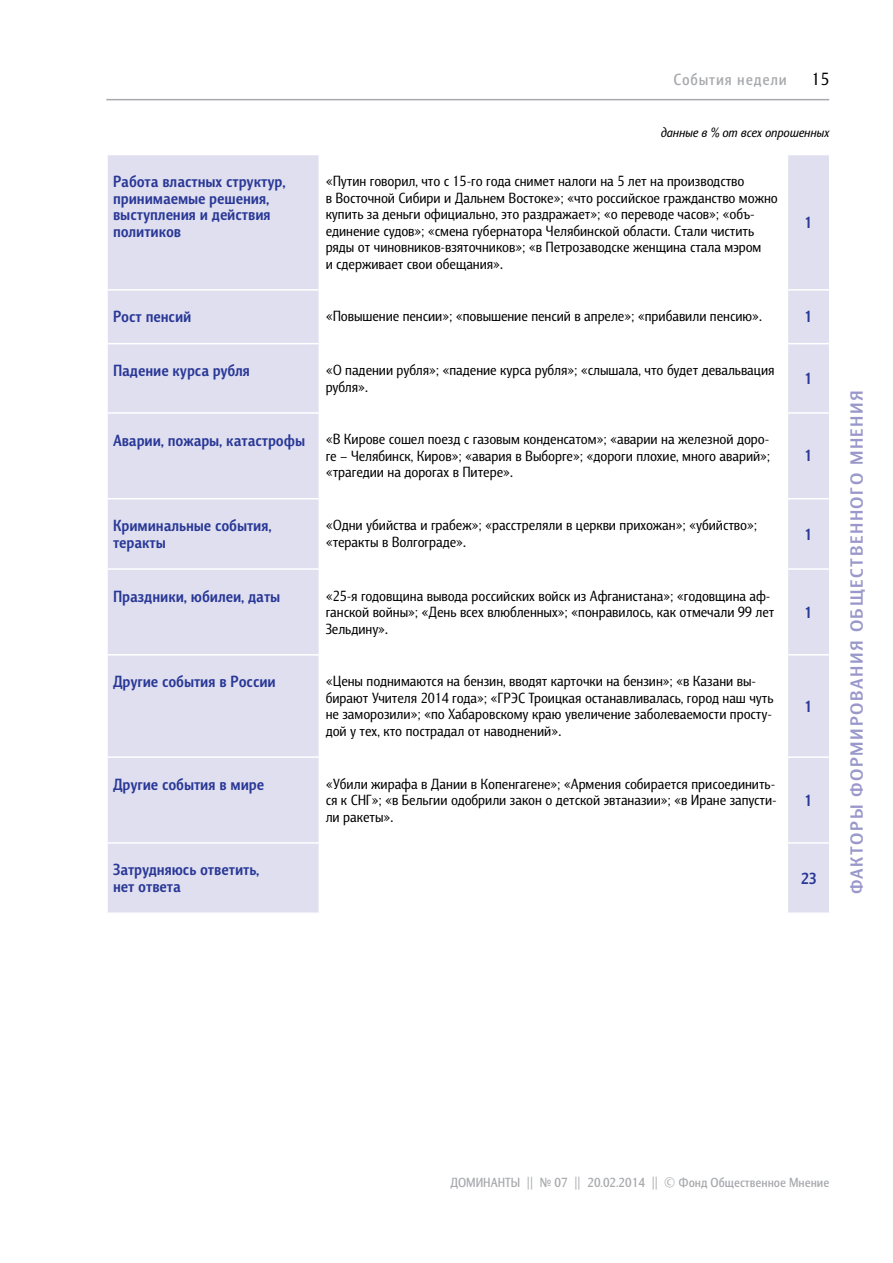
<style>
.page{position:relative;width:893px;height:1263px;background:#fff}
.page>*{position:absolute;margin:0;border:0;box-sizing:border-box;transform-origin:0 0}
.t1{font:700 18px "Barnaul Grotesk";letter-spacing:.085em;color:#9a98cb;scale:1.1 1}
.t2{font:18px "Barnaul Grotesk";color:#000}
.t3{font:700 16.5px/16.5px "Barnaul Grotesk";color:#293896}
.t4{font:500 16.5px "Barnaul Grotesk";letter-spacing:.05em;color:#a7a9ac}
.t5{font:15px/16.5px "Barnaul Grotesk";color:#000}
.t6{font:500 13.5px "Barnaul Grotesk";color:#a7a9ac}
.t7{font:italic 13.5px "Barnaul Grotesk";color:#000}
.s1{font-weight:700;font-size:16.5px;color:#293896}
</style>
<div class="page">
<hr style="left:106px;top:99px;width:723px;height:1px;background:#a7a9ac">
<svg style="left:108px;top:155px;width:721px;height:757px"></svg>
<hr style="left:787px;top:155px;width:1px;height:134px;background:#fff">
<hr style="left:787px;top:291px;width:1px;height:52px;background:#fff">
<hr style="left:787px;top:344px;width:1px;height:68px;background:#fff">
<hr style="left:787px;top:414px;width:1px;height:84px;background:#fff">
<hr style="left:787px;top:499px;width:1px;height:69px;background:#fff">
<hr style="left:787px;top:570px;width:1px;height:84px;background:#fff">
<hr style="left:787px;top:656px;width:1px;height:100px;background:#fff">
<hr style="left:787px;top:758px;width:1px;height:84px;background:#fff">
<hr style="left:787px;top:844px;width:1px;height:68px;background:#fff">
<hr style="left:787px;top:289px;width:42px;height:2px;background:#fff">
<hr style="left:787px;top:343px;width:42px;height:1px;background:#fff">
<hr style="left:787px;top:412px;width:42px;height:2px;background:#fff">
<hr style="left:787px;top:498px;width:42px;height:1px;background:#fff">
<hr style="left:787px;top:568px;width:42px;height:2px;background:#fff">
<hr style="left:787px;top:654px;width:42px;height:2px;background:#fff">
<hr style="left:787px;top:756px;width:42px;height:2px;background:#fff">
<hr style="left:787px;top:842px;width:42px;height:2px;background:#fff">
<hr style="left:319px;top:155px;width:1px;height:135px;background:#fff">
<hr style="left:320px;top:155px;width:1px;height:135px;background:#fff">
<hr style="left:319px;top:290px;width:1px;height:54px;background:#fff">
<hr style="left:320px;top:290px;width:1px;height:54px;background:#fff">
<hr style="left:319px;top:344px;width:1px;height:69px;background:#fff">
<hr style="left:320px;top:344px;width:1px;height:69px;background:#fff">
<hr style="left:319px;top:413px;width:1px;height:86px;background:#fff">
<hr style="left:320px;top:413px;width:1px;height:86px;background:#fff">
<hr style="left:319px;top:499px;width:1px;height:70px;background:#fff">
<hr style="left:320px;top:499px;width:1px;height:70px;background:#fff">
<hr style="left:319px;top:569px;width:1px;height:86px;background:#fff">
<hr style="left:320px;top:569px;width:1px;height:86px;background:#fff">
<hr style="left:319px;top:655px;width:1px;height:102px;background:#fff">
<hr style="left:320px;top:655px;width:1px;height:102px;background:#fff">
<hr style="left:319px;top:757px;width:1px;height:86px;background:#fff">
<hr style="left:320px;top:757px;width:1px;height:86px;background:#fff">
<hr style="left:319px;top:843px;width:1px;height:69px;background:#fff">
<hr style="left:320px;top:843px;width:1px;height:69px;background:#fff">
<hr style="left:106px;top:289px;width:213px;height:2px;background:#fff">
<hr style="left:106px;top:343px;width:213px;height:1px;background:#fff">
<hr style="left:106px;top:412px;width:213px;height:2px;background:#fff">
<hr style="left:106px;top:498px;width:213px;height:1px;background:#fff">
<hr style="left:106px;top:568px;width:213px;height:2px;background:#fff">
<hr style="left:106px;top:654px;width:213px;height:2px;background:#fff">
<hr style="left:106px;top:756px;width:213px;height:2px;background:#fff">
<hr style="left:106px;top:842px;width:213px;height:2px;background:#fff">
<p class="t4" style="left:673px;top:70px;width:115px">События недели</p>
<p class="t7" style="left:661px;top:124px;width:170px">данные в % от всех опрошенных</p>
<p class="t2" style="left:811px;top:69px;width:19px">15</p>
<p class="t3" style="left:113px;top:173px;width:174px">Работа властных структур, принимаемые решения, выступления и действия политиков</p>
<p class="t5" style="left:326px;top:173px;width:453px">«Путин говорил, что с 15-го года снимет налоги на 5 лет на производство<br>в Восточной Сибири и Дальнем Востоке»; «что российское гражданство можно купить за деньги официально, это раздражает»; «о переводе часов»; «объ&shy;единение судов»; «смена губернатора Челябинской области. Стали чистить ряды от чиновников-взяточников»; «в Петрозаводске женщина стала мэром<br>и сдерживает свои обещания».</p>
<p class="t3" style="left:805px;top:214px;width:9px">1</p>
<p class="t3" style="left:113px;top:308px;width:80px">Рост пенсий</p>
<p class="t5" style="left:326px;top:308px;width:438px">«Повышение пенсии»; «повышение пенсий в апреле»; «прибавили пенсию».</p>
<p class="t3" style="left:805px;top:308px;width:9px">1</p>
<p class="t3" style="left:113px;top:362px;width:138px">Падение курса рубля</p>
<p class="t5" style="left:326px;top:362px;width:450px">«О падении рубля»; «падение курса рубля»; «слышала, что будет девальвация рубля».</p>
<p class="t3" style="left:805px;top:370px;width:9px">1</p>
<p class="t5" style="left:326px;top:431px;width:446px;text-align:justify;text-indent:-213px"><span class="s1">Аварии, пожары, катастрофы</span> «В Кирове сошел поезд с газовым конденсатом»; «аварии на железной доро&shy;ге – Челябинск, Киров»; «авария в Выборге»; «дороги плохие, много аварий»; «трагедии на дорогах в Питере».</p>
<p class="t3" style="left:805px;top:447px;width:9px">1</p>
<p class="t3" style="left:113px;top:517px;width:160px">Криминальные события, теракты</p>
<p class="t5" style="left:326px;top:517px;width:433px">«Одни убийства и грабеж»; «расстреляли в церкви прихожан»; «убийство»; «теракты в Волгограде».</p>
<p class="t3" style="left:805px;top:525px;width:9px">1</p>
<p class="t3" style="left:113px;top:587px;width:169px">Праздники, юбилеи, даты</p>
<p class="t5" style="left:326px;top:587px;width:450px">«25-я годовщина вывода российских войск из Афганистана»; «годовщина аф&shy;ганской войны»; «День всех влюбленных»; «понравилось, как отмечали 99 лет<br>Зельдину».</p>
<p class="t3" style="left:805px;top:603px;width:9px">1</p>
<p class="t3" style="left:113px;top:673px;width:164px">Другие события в России</p>
<p class="t5" style="left:326px;top:673px;width:449px">«Цены поднимаются на бензин, вводят карточки на бензин»; «в Казани вы&shy;бирают Учителя 2014 года»; «ГРЭС Троицкая останавливалась, город наш чуть не заморозили»; «по Хабаровскому краю увеличение заболеваемости просту&shy;дой у тех, кто пострадал от наводнений».</p>
<p class="t3" style="left:113px;top:775px;width:152px">Другие события в мире</p>
<p class="t5" style="left:326px;top:775px;width:453px;text-align:justify">«Убили жирафа в Дании в Копенгагене»; «Армения собирается присоединить&shy;ся к СНГ»; «в Бельгии одобрили закон о детской эвтаназии»; «в Иране запусти&shy;ли ракеты».</p>
<p class="t3" style="left:805px;top:697px;width:9px">1</p>
<p class="t3" style="left:805px;top:791px;width:9px">1</p>
<p class="t3" style="left:113px;top:861px;width:148px">Затрудняюсь ответить, нет ответа</p>
<p class="t3" style="left:801px;top:869px;width:17px">23</p>
<p class="t1" style="left:846px;top:894px;width:459px;rotate:-90deg">ФАКТОРЫ ФОРМИРОВАНИЯ ОБЩЕСТВЕННОГО МНЕНИЯ</p>
<p class="t6" style="left:450px;top:1175px;width:380px">ДОМИНАНТЫ || № 07 || 20.02.2014 || © Фонд Общественное Мнение</p>
</div>
